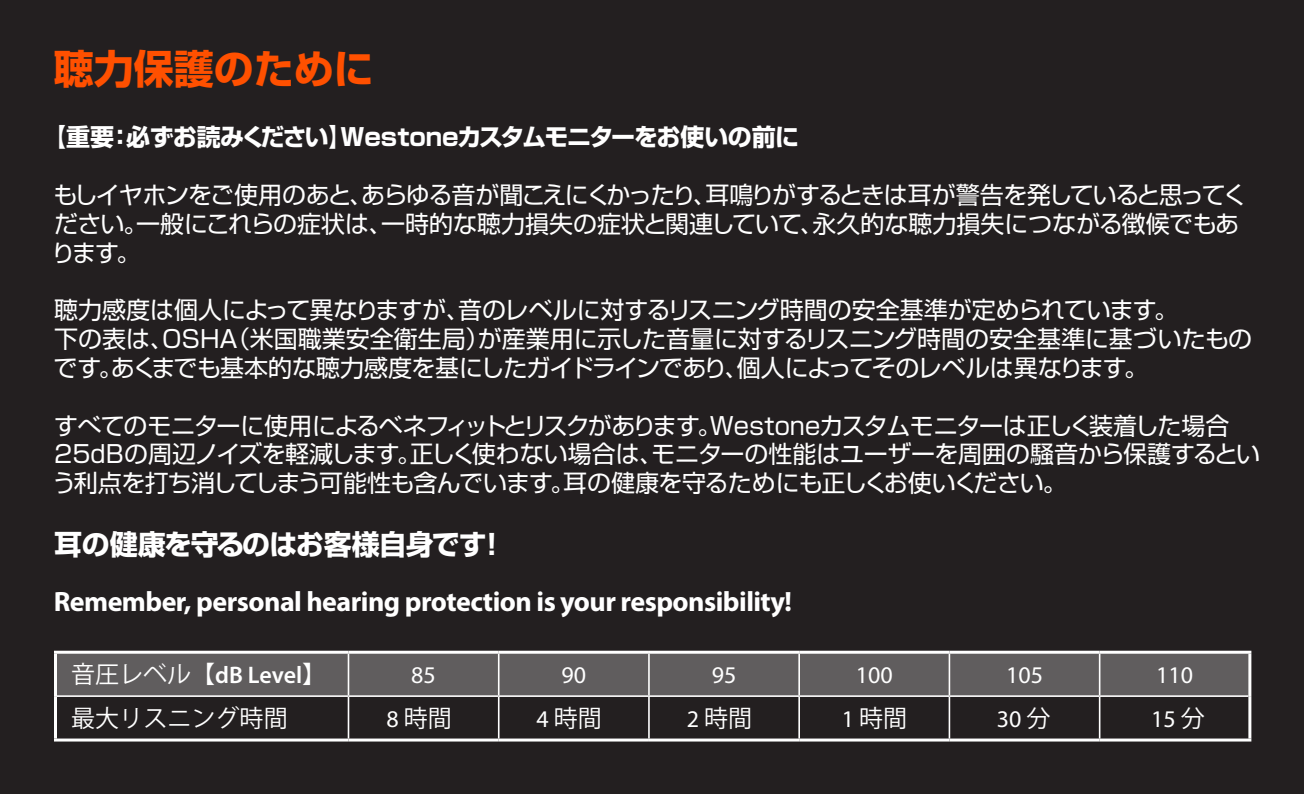
<style>
.page{position:relative;width:1304px;height:794px;background:#231f20}
.page>*{position:absolute;margin:0;border:0;box-sizing:border-box;transform-origin:0 0}
.t1{font:700 40px "Shin Go Pro";color:#ff5000}
.t2{font:700 28px "Myriad Pro";letter-spacing:-.02em;color:#fff}
.t3{font:700 28px "Shin Go Pro";letter-spacing:-.04em;color:#fff}
.t4{font:24px/28.8px "Shin Go Pro";letter-spacing:-.02em;color:#fff}
.t5{font:24px/28.8px "Shin Go Pro";color:#fff}
.t6{font:24px/28.8px "Shin Go Pro";letter-spacing:-.04em;color:#fff}
.t7{font:700 24px "Shin Go Pro";letter-spacing:-.03em;color:#fff}
.t8{font:24px "Koz Go Pro";color:#fff}
.t9{font:24px "Myriad Pro";color:#fff}
.s1{font-family:"Myriad Pro";font-weight:600}
.s2{font-family:"Myriad Pro"}
.s3{font-family:"Koz Go Pro"}
</style>
<div class="page">
<div style="left:55px;top:652px;width:1195px;height:44px;background:#605d5e"></div>
<hr style="left:348px;top:653px;width:1px;height:42px;background:#fff">
<hr style="left:498px;top:653px;width:2px;height:42px;background:#fff">
<hr style="left:648px;top:653px;width:2px;height:42px;background:#fff">
<hr style="left:798px;top:653px;width:2px;height:42px;background:#fff">
<hr style="left:949px;top:653px;width:1px;height:42px;background:#fff">
<hr style="left:1099px;top:653px;width:1px;height:42px;background:#fff">
<hr style="left:57px;top:695px;width:291px;height:2px;background:#fff">
<hr style="left:348px;top:695px;width:151px;height:2px;background:#fff">
<hr style="left:348px;top:697px;width:1px;height:41px;background:#fff">
<hr style="left:499px;top:695px;width:150px;height:2px;background:#fff">
<hr style="left:498px;top:697px;width:2px;height:41px;background:#fff">
<hr style="left:649px;top:695px;width:150px;height:2px;background:#fff">
<hr style="left:648px;top:697px;width:2px;height:41px;background:#fff">
<hr style="left:799px;top:695px;width:150px;height:2px;background:#fff">
<hr style="left:798px;top:697px;width:2px;height:41px;background:#fff">
<hr style="left:949px;top:695px;width:151px;height:2px;background:#fff">
<hr style="left:949px;top:697px;width:1px;height:41px;background:#fff">
<hr style="left:1100px;top:695px;width:148px;height:2px;background:#fff">
<hr style="left:1099px;top:697px;width:1px;height:41px;background:#fff">
<hr style="left:54px;top:650px;width:294px;height:3px;background:#fff">
<hr style="left:54px;top:653px;width:3px;height:43px;background:#fff">
<hr style="left:348px;top:650px;width:151px;height:3px;background:#fff">
<hr style="left:499px;top:650px;width:150px;height:3px;background:#fff">
<hr style="left:649px;top:650px;width:150px;height:3px;background:#fff">
<hr style="left:799px;top:650px;width:150px;height:3px;background:#fff">
<hr style="left:949px;top:650px;width:151px;height:3px;background:#fff">
<hr style="left:1100px;top:650px;width:151px;height:3px;background:#fff">
<hr style="left:1248px;top:653px;width:3px;height:43px;background:#fff">
<hr style="left:54px;top:696px;width:3px;height:42px;background:#fff">
<hr style="left:1248px;top:696px;width:3px;height:42px;background:#fff">
<hr style="left:54px;top:738px;width:294px;height:3px;background:#fff">
<hr style="left:348px;top:738px;width:151px;height:3px;background:#fff">
<hr style="left:499px;top:738px;width:150px;height:3px;background:#fff">
<hr style="left:649px;top:738px;width:150px;height:3px;background:#fff">
<hr style="left:799px;top:738px;width:150px;height:3px;background:#fff">
<hr style="left:949px;top:738px;width:151px;height:3px;background:#fff">
<hr style="left:1100px;top:738px;width:151px;height:3px;background:#fff">
<h1 class="t1" style="left:54px;top:37px;width:321px">聴力保護のために</h1>
<p class="t7" style="left:42px;top:118px;width:758px">【重要：必ずお読みください】Westoneカスタムモニターをお使いの前に</p>
<p class="t6" style="left:52px;top:178px;width:1197px">もしイヤホンをご使用のあと、あらゆる音が聞こえにくかったり、耳鳴りがするときは耳が警告を発していると思ってください。一般にこれらの症状は、一時的な聴力損失の症状と関連していて、永久的な聴力損失につながる徴候でもあります。</p>
<p class="t5" style="left:54px;top:293px;width:1200px">聴力感度は個人によって異なりますが、音のレベルに対するリスニング時間の安全基準が定められています。<br>下の表は、OSHA（米国職業安全衛生局）が産業用に示した音量に対するリスニング時間の安全基準に基づいたものです。あくまでも基本的な聴力感度を基にしたガイドラインであり、個人によってそのレベルは異なります。</p>
<p class="t4" style="left:52px;top:408px;width:1209px">すべてのモニターに使用によるベネフィットとリスクがあります。Westoneカスタムモニターは正しく装着した場合<br>25dBの周辺ノイズを軽減します。正しく使わない場合は、モニターの性能はユーザーを周囲の騒音から保護するという利点を打ち消してしまう可能性も含んでいます。耳の健康を守るためにも正しくお使いください。</p>
<p class="t3" style="left:54px;top:522px;width:453px">耳の健康を守るのはお客様自身です！</p>
<p class="t2" style="left:54px;top:583px;width:740px">Remember, personal hearing protection is your responsibility!</p>
<p class="t8" style="left:71px;top:659px;width:257px">音圧レベル【<span class="s1">dB Level</span>】</p>
<p class="t9" style="left:411px;top:660px;width:26px">85</p>
<p class="t9" style="left:561px;top:660px;width:26px">90</p>
<p class="t9" style="left:712px;top:660px;width:26px">95</p>
<p class="t9" style="left:856px;top:660px;width:38px">100</p>
<p class="t9" style="left:1006px;top:660px;width:38px">105</p>
<p class="t9" style="left:1156px;top:660px;width:38px">110</p>
<p class="t8" style="left:71px;top:702px;width:218px">最大リスニング時間</p>
<p class="t8" style="left:386px;top:702px;width:67px"><span class="s2">8</span> 時間</p>
<p class="t8" style="left:537px;top:702px;width:67px"><span class="s2">4</span> 時間</p>
<p class="t8" style="left:687px;top:702px;width:67px"><span class="s2">2</span> 時間</p>
<p class="t8" style="left:842px;top:702px;width:67px"><span class="s2">1</span> 時間</p>
<p class="t9" style="left:997px;top:704px;width:55px">30 <span class="s3">分</span></p>
<p class="t9" style="left:1151px;top:704px;width:55px">15 <span class="s3">分</span></p>
</div>
